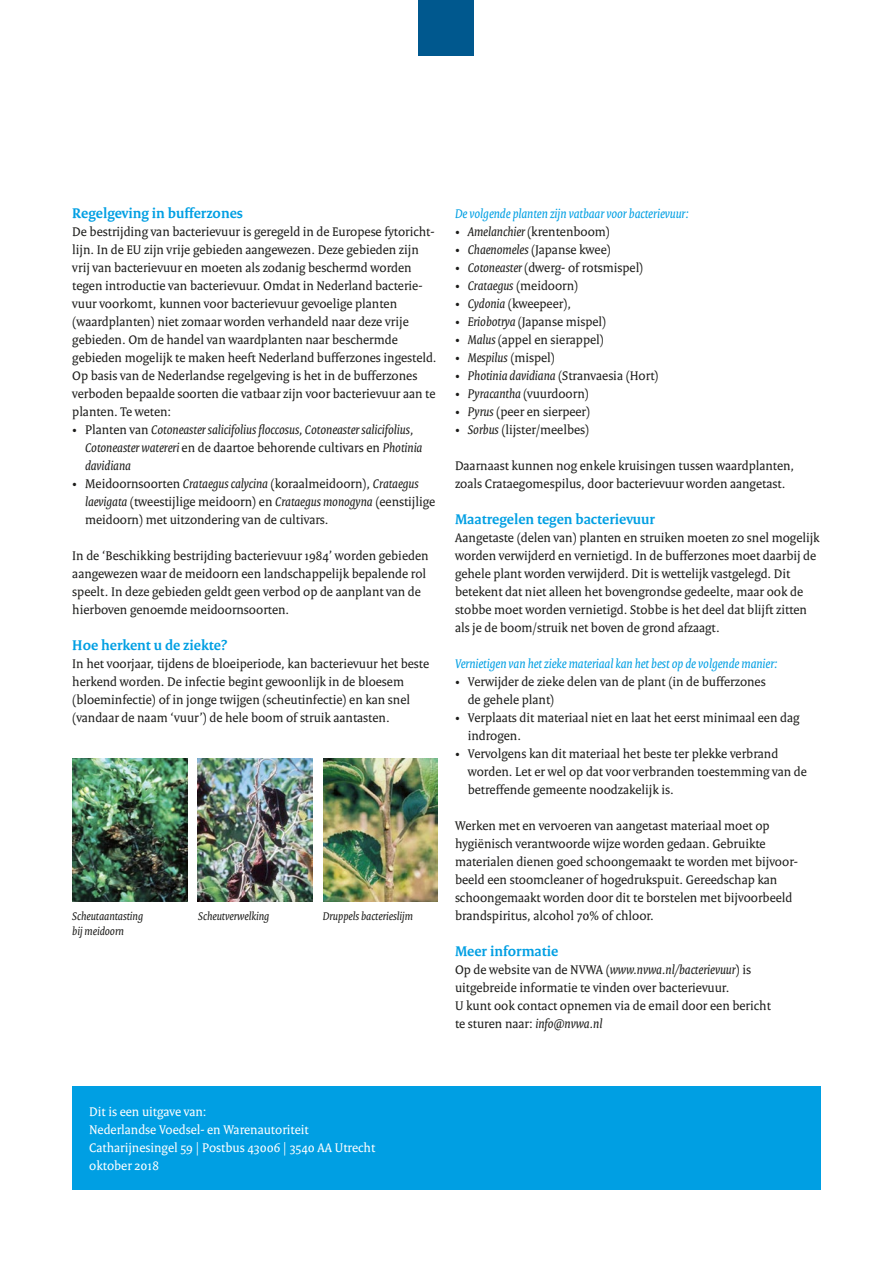
<style>
.page{position:relative;width:893px;height:1263px;background:#fff}
.page>*{position:absolute;margin:0;border:0;box-sizing:border-box;transform-origin:0 0}
._10_RO_Broodtekst_Se{font:700 15px "Rijksoverheid Serif";color:#009fe3}
.Tussenkopje{font:700 15px "Rijksoverheid Serif";color:#009fe3}
._10_RO_Broodtekst_Se-2{font:13.5px/18px "Rijksoverheid Serif";color:#1d1d1b}
.t1{font:italic 13.5px/18px "Rijksoverheid Serif";color:#1d1d1b}
._10_RO_Broodtekst{font:13.5px "Rijksoverheid Serif";color:#fff}
._11_RO_Opsomming_Ser{font:italic 13.5px "Rijksoverheid Serif";color:#009fe3}
._10_RO_Broodtekst_Se-3{font:italic 12px "Rijksoverheid Serif";color:#1d1d1b}
.s1{font-style:normal}
.s2{font-style:italic}
</style>
<div class="page">
<div style="left:419px;top:0;width:55px;height:55px;background:#00588e"></div>
<img style="left:72px;top:758px;width:115px;height:144px">
<img style="left:198px;top:758px;width:115px;height:144px">
<img style="left:323px;top:758px;width:115px;height:144px">
<div style="left:72px;top:1087px;width:749px;height:103px;background:#009fe3"></div>
<p class="_10_RO_Broodtekst_Se" style="left:72px;top:204px;width:172px">Regelgeving in bufferzones</p>
<p class="_10_RO_Broodtekst_Se-2" style="left:72px;top:222px;width:366px">De bestrijding van bacterievuur is geregeld in de Europese fytoricht&shy;lijn. In de EU zijn vrije gebieden aangewezen. Deze gebieden zijn vrij van bacterievuur en moeten als zodanig beschermd worden tegen introductie van bacterievuur. Omdat in Nederland bacterie&shy;vuur voorkomt, kunnen voor bacterievuur gevoelige planten (waardplanten) niet zomaar worden verhandeld naar deze vrije gebieden. Om de handel van waardplanten naar beschermde gebieden mogelijk te maken heeft Nederland bufferzones ingesteld.<br>Op basis van de Nederlandse regelgeving is het in de bufferzones verboden bepaalde soorten die vatbaar zijn voor bacterievuur aan te planten. Te weten:</p>
<p class="t1" style="left:85px;top:420px;width:339px;text-indent:-13px"><span class="s1">• Planten van</span> Cotoneaster salicifolius floccosus, Cotoneaster salicifolius,<br>Cotoneaster watereri <span class="s1">en de daartoe behorende cultivars en</span> Photinia davidiana</p>
<p class="_10_RO_Broodtekst_Se-2" style="left:85px;top:474px;width:352px;text-indent:-13px">• Meidoornsoorten <span class="s2">Crataegus calycina</span> (koraalmeidoorn), <span class="s2">Crataegus laevigata</span> (tweestijlige meidoorn) en <span class="s2">Crataegus monogyna</span> (eenstijlige meidoorn) met uitzondering van de cultivars.</p>
<p class="_10_RO_Broodtekst_Se-2" style="left:72px;top:546px;width:358px">In de ‘Beschikking bestrijding bacterievuur 1984’ worden gebieden aangewezen waar de meidoorn een landschappelijk bepalende rol speelt. In deze gebieden geldt geen verbod op de aanplant van de hierboven genoemde meidoornsoorten.</p>
<p class="Tussenkopje" style="left:72px;top:636px;width:157px">Hoe herkent u de ziekte?</p>
<p class="_10_RO_Broodtekst_Se-2" style="left:72px;top:654px;width:358px">In het voorjaar, tijdens de bloeiperiode, kan bacterievuur het beste herkend worden. De infectie begint gewoonlijk in de bloesem (bloeminfectie) of in jonge twijgen (scheutinfectie) en kan snel (vandaar de naam ‘vuur’) de hele boom of struik aantasten.</p>
<p class="_10_RO_Broodtekst_Se-3" style="left:72px;top:909px;width:72px">Scheutaantasting</p>
<p class="_10_RO_Broodtekst_Se-3" style="left:198px;top:909px;width:72px">Scheutverwelking</p>
<p class="_10_RO_Broodtekst_Se-3" style="left:323px;top:909px;width:92px">Druppels bacterieslijm</p>
<p class="_10_RO_Broodtekst_Se-3" style="left:72px;top:924px;width:53px">bij meidoorn</p>
<p class="_11_RO_Opsomming_Ser" style="left:455px;top:205px;width:236px">De volgende planten zijn vatbaar voor bacterievuur:</p>
<p class="_10_RO_Broodtekst_Se-2" style="left:455px;top:222px;width:156px">• <span class="s2">Amelanchier</span> (krentenboom)</p>
<p class="_10_RO_Broodtekst_Se-2" style="left:455px;top:240px;width:157px">• <span class="s2">Chaenomeles</span> (Japanse kwee)</p>
<p class="_10_RO_Broodtekst_Se-2" style="left:455px;top:258px;width:190px">• <span class="s2">Cotoneaster</span> (dwerg- of rotsmispel)</p>
<p class="_10_RO_Broodtekst_Se-2" style="left:455px;top:276px;width:125px">• <span class="s2">Crataegus</span> (meidoorn)</p>
<p class="_10_RO_Broodtekst_Se-2" style="left:455px;top:294px;width:118px">• <span class="s2">Cydonia</span> (kweepeer),</p>
<p class="_10_RO_Broodtekst_Se-2" style="left:455px;top:312px;width:153px">• <span class="s2">Eriobotrya</span> (Japanse mispel)</p>
<p class="_10_RO_Broodtekst_Se-2" style="left:455px;top:330px;width:150px">• <span class="s2">Malus</span> (appel en sierappel)</p>
<p class="_10_RO_Broodtekst_Se-2" style="left:455px;top:348px;width:101px">• <span class="s2">Mespilus</span> (mispel)</p>
<p class="_10_RO_Broodtekst_Se-2" style="left:455px;top:366px;width:205px">• <span class="s2">Photinia davidiana</span> (Stranvaesia (Hort)</p>
<p class="_10_RO_Broodtekst_Se-2" style="left:455px;top:384px;width:135px">• <span class="s2">Pyracantha</span> (vuurdoorn)</p>
<p class="_10_RO_Broodtekst_Se-2" style="left:455px;top:402px;width:137px">• <span class="s2">Pyrus</span> (peer en sierpeer)</p>
<p class="_10_RO_Broodtekst_Se-2" style="left:455px;top:420px;width:136px">• <span class="s2">Sorbus</span> (lijster/meelbes)</p>
<p class="_10_RO_Broodtekst_Se-2" style="left:455px;top:456px;width:341px">Daarnaast kunnen nog enkele kruisingen tussen waardplanten, zoals Crataegomespilus, door bacterievuur worden aangetast.</p>
<p class="_10_RO_Broodtekst_Se" style="left:455px;top:510px;width:202px">Maatregelen tegen bacterievuur</p>
<p class="_10_RO_Broodtekst_Se-2" style="left:455px;top:528px;width:366px">Aangetaste (delen van) planten en struiken moeten zo snel mogelijk worden verwijderd en vernietigd. In de bufferzones moet daarbij de gehele plant worden verwijderd. Dit is wettelijk vastgelegd. Dit betekent dat niet alleen het bovengrondse gedeelte, maar ook de stobbe moet worden vernietigd. Stobbe is het deel dat blijft zitten als je de boom/struik net boven de grond afzaagt.</p>
<p class="_11_RO_Opsomming_Ser" style="left:455px;top:655px;width:324px">Vernietigen van het zieke materiaal kan het best op de volgende manier:</p>
<p class="_10_RO_Broodtekst_Se-2" style="left:468px;top:672px;width:299px;text-indent:-13px">• Verwijder de zieke delen van de plant (in de bufferzones de gehele plant)</p>
<p class="_10_RO_Broodtekst_Se-2" style="left:468px;top:708px;width:333px;text-indent:-13px">• Verplaats dit materiaal niet en laat het eerst minimaal een dag indrogen.</p>
<p class="_10_RO_Broodtekst_Se-2" style="left:468px;top:744px;width:341px;text-indent:-13px">• Vervolgens kan dit materiaal het beste ter plekke verbrand worden. Let er wel op dat voor verbranden toestemming van de betreffende gemeente noodzakelijk is.</p>
<p class="_10_RO_Broodtekst_Se-2" style="left:455px;top:816px;width:316px">Werken met en vervoeren van aangetast materiaal moet op hygiënisch verantwoorde wijze worden gedaan. Gebruikte</p>
<p class="_10_RO_Broodtekst_Se-2" style="left:455px;top:852px;width:344px">materialen dienen goed schoongemaakt te worden met bijvoor&shy;beeld een stoomcleaner of hogedrukspuit. Gereedschap kan schoongemaakt worden door dit te borstelen met bijvoorbeeld brandspiritus, alcohol 70% of chloor.</p>
<p class="_10_RO_Broodtekst_Se" style="left:455px;top:942px;width:105px">Meer informatie</p>
<p class="_10_RO_Broodtekst_Se-2" style="left:455px;top:960px;width:317px">Op de website van de NVWA (<span class="s2">www.nvwa.nl/bacterievuur</span>) is uitgebreide informatie te vinden over bacterievuur.<br>U kunt ook contact opnemen via de email door een bericht te sturen naar: <span class="s2">info@nvwa.nl</span></p>
<p class="_10_RO_Broodtekst" style="left:89px;top:1104px;width:119px">Dit is een uitgave van:</p>
<p class="_10_RO_Broodtekst" style="left:89px;top:1122px;width:221px">Nederlandse Voedsel- en Warenautoriteit</p>
<p class="_10_RO_Broodtekst" style="left:89px;top:1140px;width:287px">Catharijnesingel 59 | Postbus 43006 | 3540 AA Utrecht</p>
<p class="_10_RO_Broodtekst" style="left:89px;top:1158px;width:71px">oktober 2018</p>
</div>
